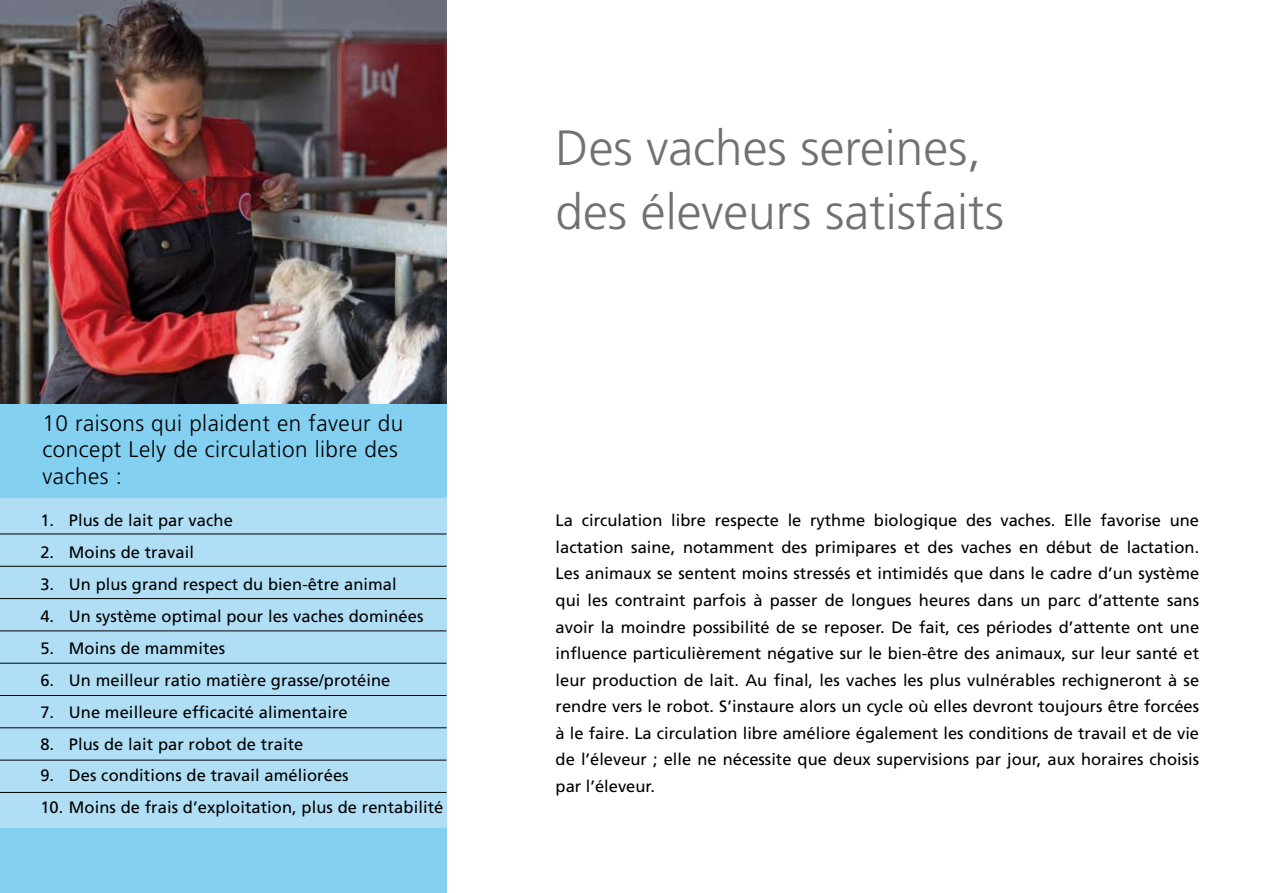
<style>
.page{position:relative;width:1263px;height:893px;background:#fff}
.page>*{position:absolute;margin:0;border:0;box-sizing:border-box;transform-origin:0 0}
.t1{font:300 49.5px/63.8px "Frutiger";color:#707173}
.t2{font:300 22.5px/26.5px "Frutiger";letter-spacing:.02em;color:#000}
.t3{font:16.5px/26.5px "Frutiger";letter-spacing:.005em;color:#000;text-align:justify}
</style>
<div class="page">
<div style="left:0;top:350px;width:446px;height:543px;background:#83d0f0"></div>
<img style="left:0;top:0;width:446px;height:404px">
<div style="left:0;top:499px;width:446px;height:329px;background:#b0dff5"></div>
<hr style="left:0;top:534px;width:446px;height:1px;background:#000">
<hr style="left:0;top:792px;width:446px;height:1px;background:#000">
<hr style="left:0;top:760px;width:446px;height:1px;background:#000">
<hr style="left:0;top:727px;width:446px;height:1px;background:#000">
<hr style="left:0;top:695px;width:446px;height:1px;background:#000">
<hr style="left:0;top:663px;width:446px;height:1px;background:#000">
<hr style="left:0;top:631px;width:446px;height:1px;background:#000">
<hr style="left:0;top:598px;width:446px;height:1px;background:#000">
<hr style="left:0;top:566px;width:446px;height:1px;background:#000">
<h2 class="t2" style="left:43px;top:410px;width:362px">10 raisons qui plaident en faveur du concept Lely de circulation libre des vaches :</h2>
<p class="t3" style="left:40px;top:507px;width:194px">1. Plus de lait par vache</p>
<p class="t3" style="left:40px;top:539px;width:155px">2. Moins de travail</p>
<p class="t3" style="left:40px;top:571px;width:358px">3. Un plus grand respect du bien-être animal</p>
<p class="t3" style="left:40px;top:603px;width:385px">4. Un système optimal pour les vaches dominées</p>
<p class="t3" style="left:40px;top:635px;width:186px">5. Moins de mammites</p>
<p class="t3" style="left:40px;top:667px;width:351px">6. Un meilleur ratio matière grasse/protéine</p>
<p class="t3" style="left:40px;top:699px;width:309px">7. Une meilleure efficacité alimentaire</p>
<p class="t3" style="left:40px;top:731px;width:265px">8. Plus de lait par robot de traite</p>
<p class="t3" style="left:40px;top:762px;width:310px">9. Des conditions de travail améliorées</p>
<p class="t3" style="left:40px;top:794px;width:404px">10. Moins de frais d’exploitation, plus de rentabilité</p>
<h1 class="t1" style="left:556px;top:117px;width:450px">Des vaches sereines, des éleveurs satisfaits</h1>
<p class="t3" style="left:556px;top:507px;width:645px">La circulation libre respecte le rythme biologique des vaches. Elle favorise une lactation saine, notamment des primipares et des vaches en début de lactation.<br>Les animaux se sentent moins stressés et intimidés que dans le cadre d’un système qui les contraint parfois à passer de longues heures dans un parc d’attente sans avoir la moindre possibilité de se reposer. De fait, ces périodes d’attente ont une influence particulièrement négative sur le bien-être des animaux, sur leur santé et leur production de lait. Au final, les vaches les plus vulnérables rechigneront à se rendre vers le robot. S’instaure alors un cycle où elles devront toujours être forcées à le faire. La circulation libre améliore également les conditions de travail et de vie de l’éleveur ; elle ne nécessite que deux supervisions par jour, aux horaires choisis par l’éleveur.</p>
</div>
